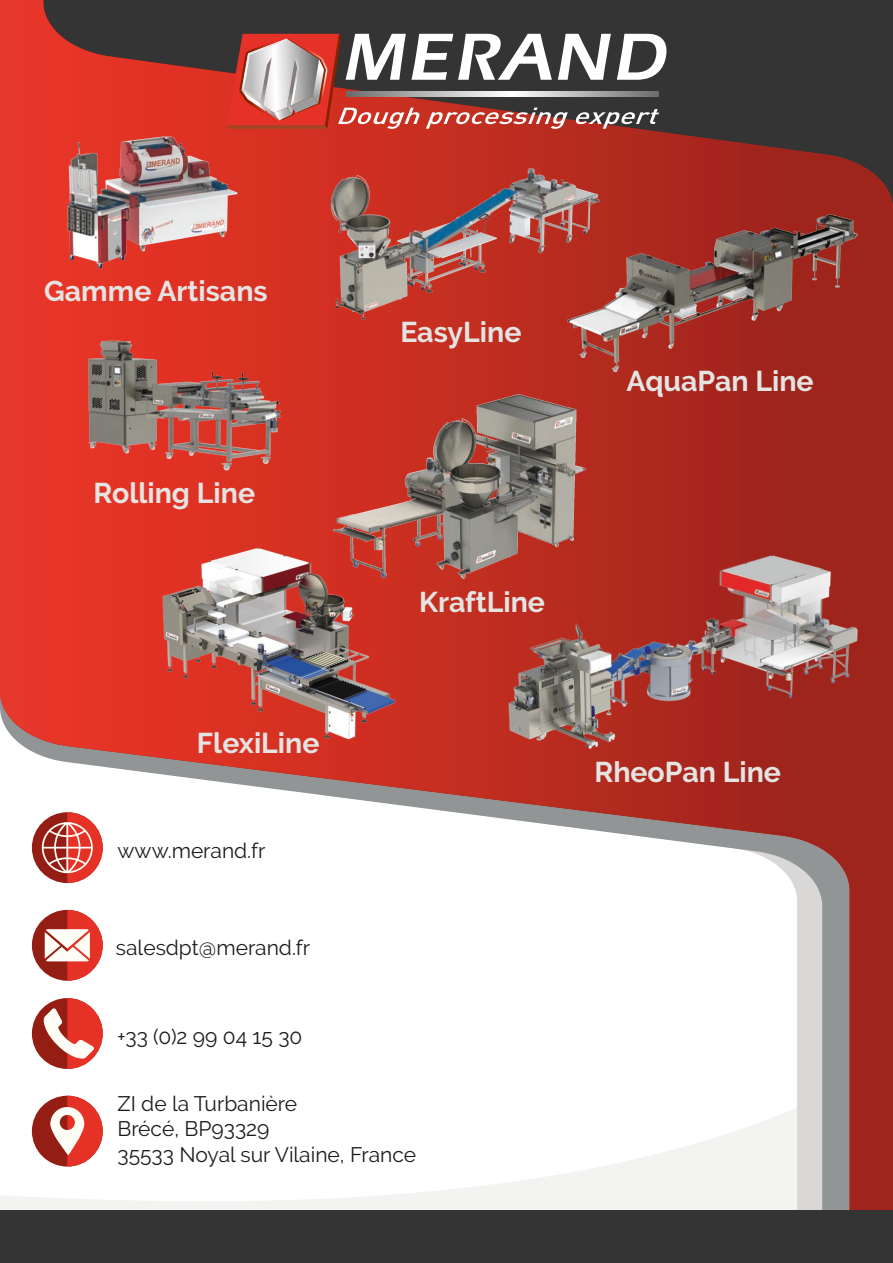
<style>
.page{position:relative;width:893px;height:1263px;background:#fff}
.page>*{position:absolute;margin:0;border:0;box-sizing:border-box;transform-origin:0 0}
.t1{font:700 28.5px "Raleway";color:#e4e4e2}
.t2{font:700 28.5px "Raleway";color:#e4e4e3}
.t3{font:21px "Raleway";color:#1d1d1b}
</style>
<div class="page">
<img style="left:0;top:0;width:893px;height:1210px">
<div style="left:0;top:1210px;width:893px;height:53px;background:#343434"></div>
<svg style="left:0;top:1096px;width:133px;height:114px"></svg>
<div style="left:32px;top:812px;width:71px;height:71px;background:#951e14;border-radius:50%"></div>
<svg style="left:42px;top:812px;width:61px;height:71px"></svg>
<div style="left:32px;top:910px;width:71px;height:71px;background:#951e14;border-radius:50%"></div>
<svg style="left:45px;top:910px;width:58px;height:71px"></svg>
<div style="left:32px;top:998px;width:71px;height:71px;background:#951e14;border-radius:50%"></div>
<svg style="left:44px;top:998px;width:59px;height:71px"></svg>
<img style="left:23px;top:119px;width:266px;height:156px">
<img style="left:66px;top:315px;width:263px;height:174px">
<img style="left:111px;top:527px;width:294px;height:229px">
<img style="left:497px;top:551px;width:381px;height:229px">
<img style="left:301px;top:157px;width:320px;height:180px">
<img style="left:556px;top:196px;width:328px;height:184px">
<img style="left:318px;top:386px;width:328px;height:212px">
<svg style="left:226px;top:34px;width:442px;height:95px"></svg>
<p class="t2" style="left:44px;top:275px;width:225px">Gamme Artisans</p>
<p class="t1" style="left:94px;top:477px;width:163px">Rolling Line</p>
<p class="t1" style="left:197px;top:727px;width:124px">FlexiLine</p>
<p class="t3" style="left:118px;top:838px;width:150px">www.merand.fr</p>
<p class="t3" style="left:116px;top:935px;width:196px">salesdpt@merand.fr</p>
<p class="t3" style="left:117px;top:1024px;width:187px">+33 (0)2 99 04 15 30</p>
<p class="t1" style="left:400px;top:316px;width:123px">EasyLine</p>
<p class="t1" style="left:419px;top:586px;width:127px">KraftLine</p>
<p class="t3" style="left:118px;top:1091px;width:181px">ZI de la Turbanière</p>
<p class="t3" style="left:118px;top:1117px;width:153px">Brécé, BP93329</p>
<p class="t3" style="left:118px;top:1142px;width:300px">35533 Noyal sur Vilaine, France</p>
<p class="t1" style="left:627px;top:364px;width:189px">AquaPan Line</p>
<p class="t1" style="left:594px;top:756px;width:188px">RheoPan Line</p>
</div>
